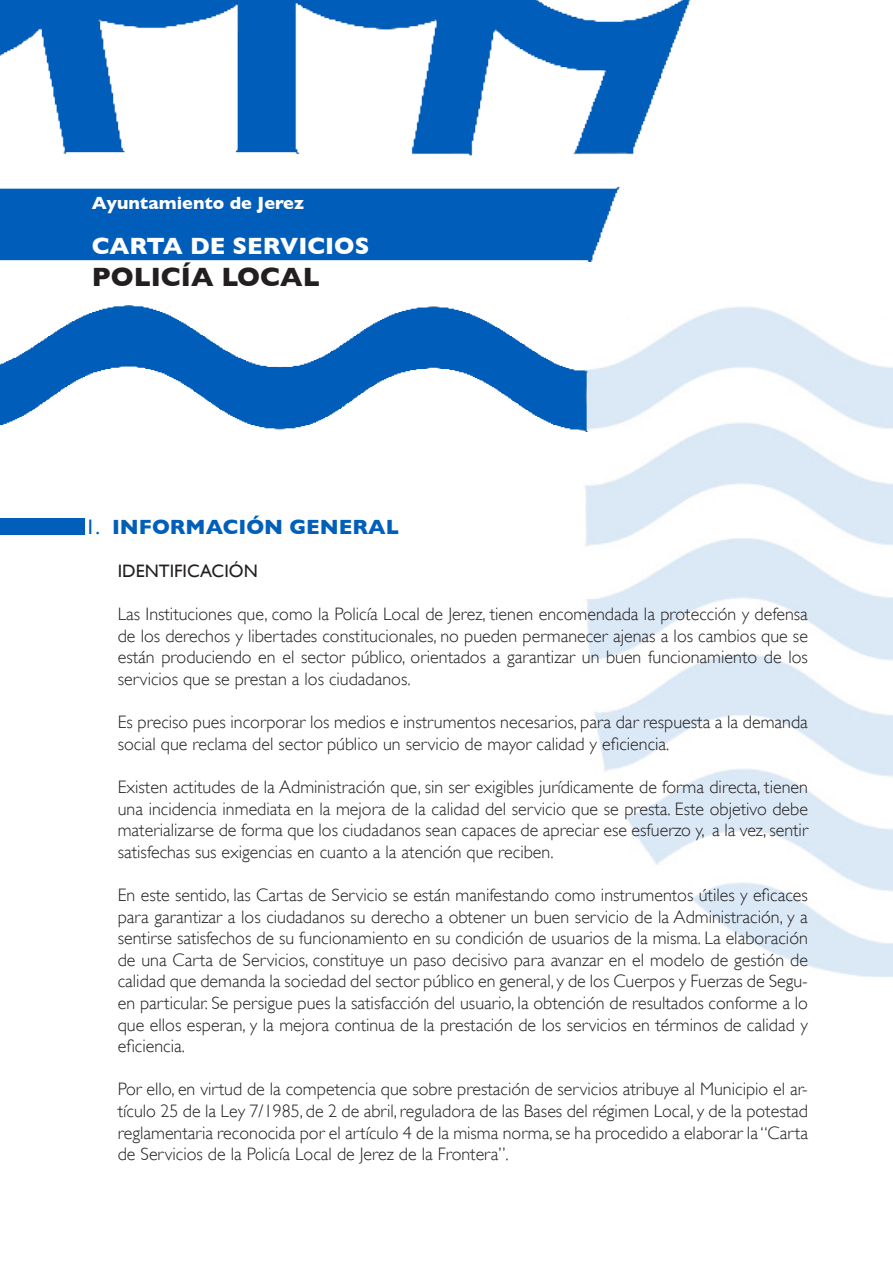
<style>
.page{position:relative;width:893px;height:1263px;background:#fff}
.page>*{position:absolute;margin:0;border:0;box-sizing:border-box;transform-origin:0 0}
.t1{font:700 27px "Gill Sans";color:#231f20}
.t2{font:700 24px "Gill Sans";color:#fff}
.Heading_2{font:700 21px "Gill Sans";color:#005fb9}
.Heading_3{font:300 18px/21.6px "Gill Sans";color:#231f20;text-align:justify}
.t3{font:700 18px "Gill Sans";color:#fff}
.Heading_3-2{font:18px "Gill Sans";color:#231f20}
.s1{font-weight:400}
</style>
<div class="page">
<img style="left:584px;top:306px;width:309px;height:671px">
<img style="left:0;top:306px;width:588px;height:125px">
<img style="left:0;top:0;width:691px;height:261px">
<div style="left:0;top:518px;width:84px;height:16px;background:#005fb9"></div>
<p class="t3" style="left:92px;top:192px;width:214px">Ayuntamiento de Jerez</p>
<p class="t2" style="left:92px;top:231px;width:279px">CARTA DE SERVICIOS</p>
<p class="t1" style="left:92px;top:261px;width:229px">POLICÍA LOCAL</p>
<p class="Heading_2" style="left:85px;top:514px;width:315px"><span class="s1">1.</span> INFORMACIÓN GENERAL</p>
<p class="Heading_3-2" style="left:118px;top:560px;width:141px">IDENTIFICACIÓN</p>
<p class="Heading_3" style="left:118px;top:603px;width:692px">Las Instituciones que, como la Policía Local de Jerez, tienen encomendada la protección y defensa de los derechos y libertades constitucionales, no pueden permanecer ajenas a los cambios que se están produciendo en el sector público, orientados a garantizar un buen funcionamiento de los servicios que se prestan a los ciudadanos.</p>
<p class="Heading_3" style="left:118px;top:711px;width:692px">Es preciso pues incorporar los medios e instrumentos necesarios, para dar respuesta a la demanda social que reclama del sector público un servicio de mayor calidad y eficiencia.</p>
<p class="Heading_3" style="left:118px;top:776px;width:692px">Existen actitudes de la Administración que, sin ser exigibles jurídicamente de forma directa, tienen una incidencia inmediata en la mejora de la calidad del servicio que se presta. Este objetivo debe materializarse de forma que los ciudadanos sean capaces de apreciar ese esfuerzo y, a la vez, sentir satisfechas sus exigencias en cuanto a la atención que reciben.</p>
<p class="Heading_3" style="left:118px;top:884px;width:692px">En este sentido, las Cartas de Servicio se están manifestando como instrumentos útiles y eficaces para garantizar a los ciudadanos su derecho a obtener un buen servicio de la Administración, y a sentirse satisfechos de su funcionamiento en su condición de usuarios de la misma. La elaboración de una Carta de Servicios, constituye un paso decisivo para avanzar en el modelo de gestión de calidad que demanda la sociedad del sector público en general, y de los Cuerpos y Fuerzas de Segu-</p>
<p class="Heading_3" style="left:118px;top:992px;width:692px">en particular. Se persigue pues la satisfacción del usuario, la obtención de resultados conforme a lo que ellos esperan, y la mejora continua de la prestación de los servicios en términos de calidad y eficiencia.</p>
<p class="Heading_3" style="left:118px;top:1078px;width:692px">Por ello, en virtud de la competencia que sobre prestación de servicios atribuye al Municipio el ar&shy;tículo 25 de la Ley 7/1985, de 2 de abril, reguladora de las Bases del régimen Local, y de la potestad reglamentaria reconocida por el artículo 4 de la misma norma, se ha procedido a elaborar la “Carta de Servicios de la Policía Local de Jerez de la Frontera”.</p>
</div>
